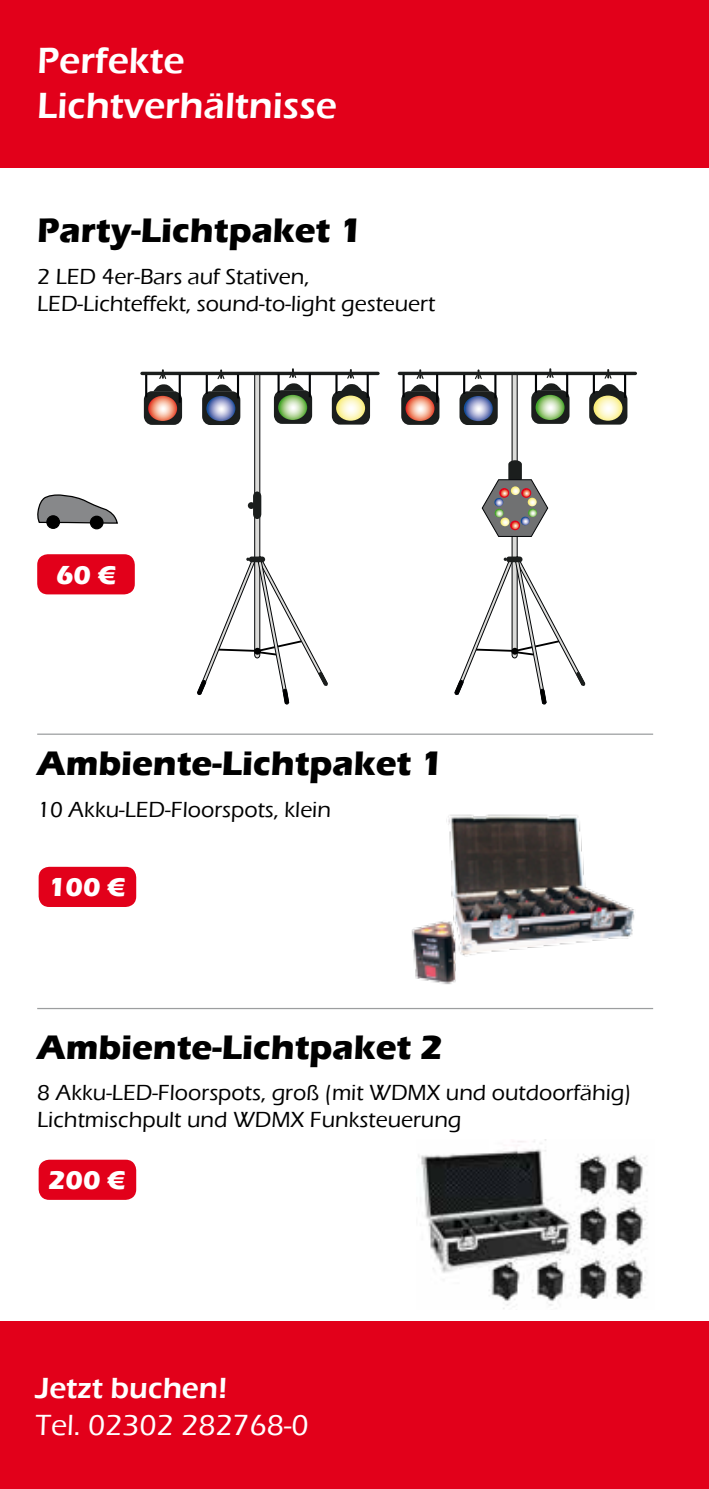
<style>
.page{position:relative;width:709px;height:1489px;background:#fff}
.page>*{position:absolute;margin:0;border:0;box-sizing:border-box;transform-origin:0 0}
.t1{font:600 37.5px/45px "Eras ITC";color:#fff}
.t2{font:700 35px "Eras ITC";color:#000}
.t3{font:500 30px "Eras ITC";color:#fff}
.t4{font:600 30px "Eras ITC";color:#fff}
.t5{font:700 26.75px "Eras ITC";color:#fff}
.t6{font:500 22.5px/27px "Eras ITC";color:#000}
</style>
<div class="page">
<div style="left:0;top:1320px;width:709px;height:168px;background:#e2001a"></div>
<div style="left:0;top:0;width:709px;height:168px;background:#e2001a"></div>
<div style="left:39px;top:866px;width:97px;height:40px;background:#e2001a;border-radius:11px"></div>
<div style="left:39px;top:1159px;width:97px;height:40px;background:#e2001a;border-radius:11px"></div>
<div style="left:37px;top:554px;width:98px;height:40px;background:#e2001a;border-radius:11px"></div>
<svg style="left:37px;top:495px;width:81px;height:29px"></svg>
<div style="left:90px;top:516px;width:13px;height:12px;background:#000;border-radius:50%"></div>
<div style="left:90px;top:515px;width:14px;height:14px;border:1px solid #000;border-radius:50%"></div>
<div style="left:47px;top:516px;width:12px;height:12px;background:#000;border-radius:50%"></div>
<div style="left:46px;top:515px;width:14px;height:14px;border:1px solid #000;border-radius:50%"></div>
<div style="left:255px;top:372px;width:5px;height:286px;background:#dbdbd9;border-radius:3px"></div>
<div style="left:254px;top:372px;width:6px;height:286px;border:1px solid #010305;border-radius:3px"></div>
<svg style="left:253px;top:491px;width:8px;height:28px"></svg>
<div style="left:248px;top:502px;width:7px;height:7px;background:#1b1e1d;border-radius:50%"></div>
<hr style="left:140px;top:372px;width:239px;height:3px;background:#1b1e1d;border-radius:2px">
<div style="left:144px;top:391px;width:38px;height:34px;background:#1b1e1d;border-radius:8px"></div>
<svg style="left:148px;top:369px;width:29px;height:52px"></svg>
<hr style="left:145px;top:375px;width:2px;height:22px;background:#010305">
<hr style="left:179px;top:374px;width:2px;height:29px;background:#010305">
<div style="left:202px;top:391px;width:38px;height:34px;background:#1b1e1d;border-radius:8px"></div>
<svg style="left:206px;top:369px;width:29px;height:52px"></svg>
<hr style="left:237px;top:374px;width:2px;height:24px;background:#010305">
<div style="left:274px;top:390px;width:38px;height:34px;background:#1b1e1d;border-radius:8px"></div>
<svg style="left:278px;top:368px;width:29px;height:52px"></svg>
<hr style="left:277px;top:374px;width:3px;height:19px;background:#010305">
<hr style="left:309px;top:373px;width:2px;height:24px;background:#010305">
<div style="left:332px;top:391px;width:38px;height:33px;background:#1b1e1d;border-radius:8px"></div>
<svg style="left:335px;top:369px;width:30px;height:51px"></svg>
<hr style="left:366px;top:374px;width:3px;height:24px;background:#010305">
<svg style="left:197px;top:555px;width:131px;height:150px"></svg>
<div style="left:512px;top:372px;width:5px;height:286px;background:#dbdbd9;border-radius:3px"></div>
<div style="left:511px;top:372px;width:6px;height:286px;border:1px solid #010305;border-radius:3px"></div>
<hr style="left:398px;top:372px;width:239px;height:3px;background:#1b1e1d;border-radius:2px">
<div style="left:401px;top:391px;width:38px;height:34px;background:#1b1e1d;border-radius:8px"></div>
<svg style="left:405px;top:369px;width:29px;height:52px"></svg>
<hr style="left:402px;top:375px;width:2px;height:22px;background:#010305">
<hr style="left:436px;top:374px;width:2px;height:29px;background:#010305">
<div style="left:459px;top:391px;width:38px;height:34px;background:#1b1e1d;border-radius:8px"></div>
<svg style="left:463px;top:369px;width:30px;height:52px"></svg>
<hr style="left:494px;top:374px;width:2px;height:24px;background:#010305">
<div style="left:531px;top:390px;width:38px;height:34px;background:#1b1e1d;border-radius:8px"></div>
<svg style="left:535px;top:368px;width:29px;height:52px"></svg>
<hr style="left:566px;top:373px;width:2px;height:24px;background:#010305">
<div style="left:589px;top:391px;width:38px;height:33px;background:#1b1e1d;border-radius:8px"></div>
<svg style="left:593px;top:369px;width:29px;height:51px"></svg>
<hr style="left:624px;top:374px;width:2px;height:24px;background:#010305">
<svg style="left:454px;top:555px;width:131px;height:150px"></svg>
<svg style="left:481px;top:460px;width:67px;height:77px"></svg>
<img style="left:411px;top:814px;width:224px;height:171px">
<img style="left:418px;top:1139px;width:230px;height:170px">
<hr style="left:37px;top:733px;width:616px;height:1px;background:#9c9e9f">
<hr style="left:37px;top:1007px;width:616px;height:2px;background:#9c9e9f">
<h1 class="t1" style="left:37px;top:38px;width:301px">Perfekte<br>Lichtverhältnisse</h1>
<h2 class="t2" style="left:37px;top:211px;width:326px">Party-Lichtpaket 1</h2>
<p class="t6" style="left:37px;top:263px;width:399px">2 LED 4er-Bars auf Stativen,<br>LED-Lichteffekt, sound-to-light gesteuert</p>
<p class="t5" style="left:56px;top:559px;width:61px">60 €</p>
<h2 class="t2" style="left:37px;top:743px;width:407px">Ambiente-Lichtpaket 1</h2>
<p class="t6" style="left:37px;top:795px;width:295px">10 Akku-LED-Floorspots, klein</p>
<p class="t5" style="left:48px;top:871px;width:79px">100 €</p>
<h2 class="t2" style="left:37px;top:1026px;width:407px">Ambiente-Lichtpaket 2</h2>
<p class="t6" style="left:37px;top:1079px;width:596px">8 Akku-LED-Floorspots, groß (mit WDMX und outdoorfähig)<br>Lichtmischpult und WDMX Funksteuerung</p>
<p class="t5" style="left:48px;top:1164px;width:79px">200 €</p>
<h3 class="t4" style="left:35px;top:1371px;width:193px">Jetzt buchen!</h3>
<h3 class="t3" style="left:35px;top:1407px;width:275px">Tel. 02302 282768-0</h3>
</div>
